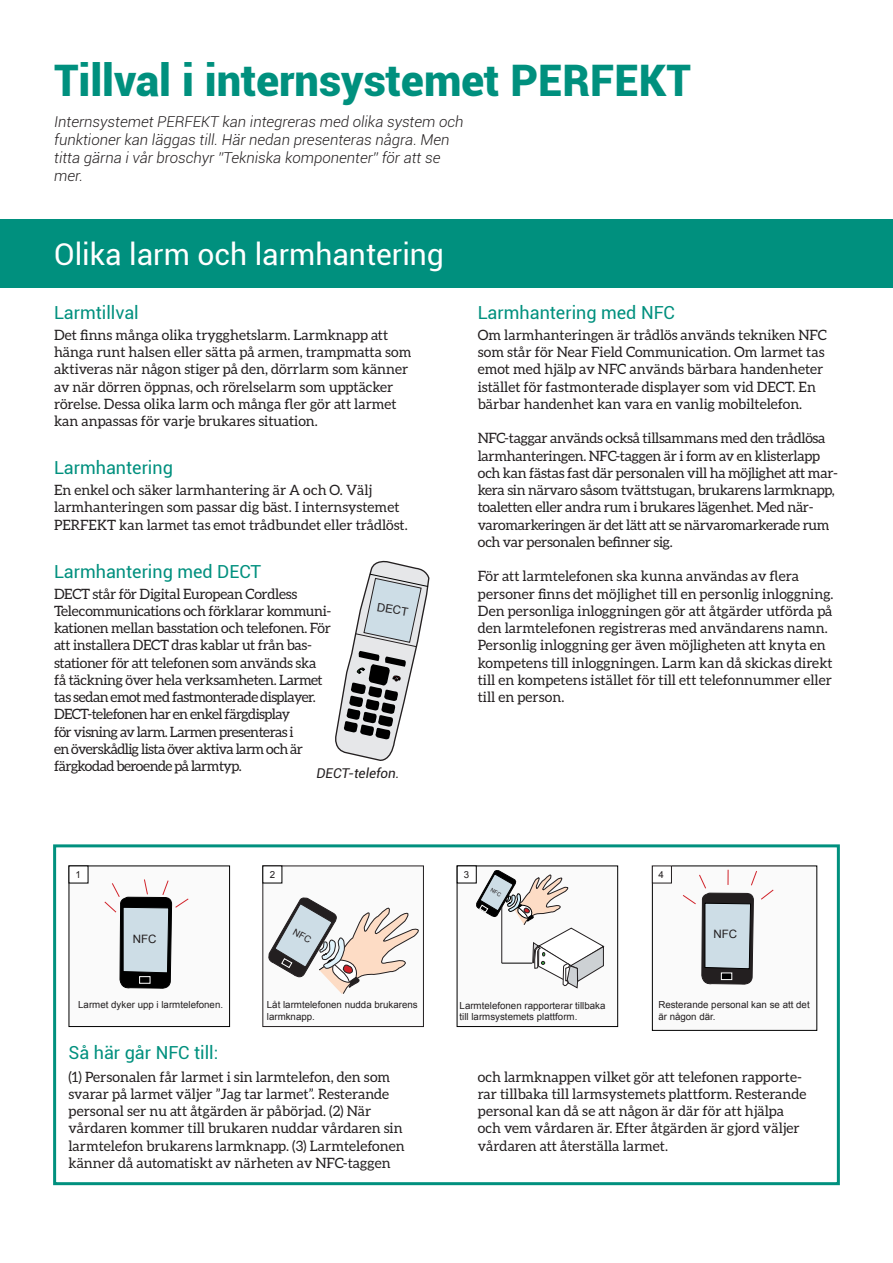
<style>
.page{position:relative;width:893px;height:1263px;background:#fff}
.page>*{position:absolute;margin:0;border:0;box-sizing:border-box;transform-origin:0 0}
._2huvudrubrik{font:900 43.5px "Roboto";color:#00907e}
._5kapitelrubrik{font:30px "Roboto";color:#fff}
._4rubrik{font:18px "Roboto";color:#00907e}
._1ingresser{font:italic 300 15px/18px "Roboto";color:#231f20}
._5brödtext{font:14.25px/17.2px "Aleo";color:#231f20}
._5brödtext-2{font:14.25px/17.2px "Aleo";letter-spacing:-.02em;color:#231f20}
._3bildtext{font:italic 13.5px "Roboto";color:#231f20}
.t1{font:11.55px "Arial";color:#231f20}
.t2{font:9.75px/11.7px "Arial";color:#231f20}
</style>
<div class="page">
<div style="left:53px;top:844px;width:787px;height:341px;border:3px solid #00907e"></div>
<div style="left:263px;top:866px;width:160px;height:160px;background:#fafafa"></div>
<div style="left:262px;top:865px;width:162px;height:162px;border:1px solid #231f20"></div>
<div style="left:68px;top:865px;width:162px;height:162px;background:#fafafa;border:1px solid #000"></div>
<div style="left:652px;top:865px;width:165px;height:166px;background:#fafafa;border:1px solid #000"></div>
<div style="left:457px;top:865px;width:161px;height:162px;background:#fafafa;border:1px solid #000"></div>
<div style="left:68px;top:865px;width:21px;height:18px;background:#fff;border:1px solid #000"></div>
<div style="left:262px;top:865px;width:20px;height:18px;background:#fff;border:1px solid #000"></div>
<div style="left:457px;top:865px;width:20px;height:18px;background:#fff;border:1px solid #000"></div>
<div style="left:652px;top:866px;width:19px;height:17px;background:#fff"></div>
<div style="left:652px;top:865px;width:20px;height:18px;border:1px solid #231f20"></div>
<svg style="left:104px;top:879px;width:85px;height:110px"></svg>
<svg style="left:682px;top:870px;width:92px;height:115px"></svg>
<div style="left:0;top:220px;width:893px;height:68px;background:#00907e"></div>
<hr style="left:892px;top:64px;width:1px;height:68px;background:#00907e">
<svg style="left:335px;top:560px;width:95px;height:201px"></svg>
<svg style="left:268px;top:896px;width:156px;height:99px"></svg>
<svg style="left:475px;top:869px;width:130px;height:120px"></svg>
<p class="_2huvudrubrik" style="left:54px;top:50px;width:638px">Tillval i internsystemet PERFEKT</p>
<p class="_1ingresser" style="left:54px;top:112px;width:411px">Internsystemet PERFEKT kan integreras med olika system och funktioner kan läggas till. Här nedan presenteras några. Men titta gärna i vår broschyr ”Tekniska komponenter” för att se mer.</p>
<p class="_5kapitelrubrik" style="left:54px;top:233px;width:391px">Olika larm och larmhantering</p>
<p class="_4rubrik" style="left:54px;top:300px;width:86px">Larmtillval</p>
<p class="_4rubrik" style="left:478px;top:300px;width:199px">Larmhantering med NFC</p>
<p class="_5brödtext" style="left:54px;top:326px;width:359px">Det finns många olika trygghetslarm. Larmknapp att hänga runt halsen eller sätta på armen, trampmatta som aktiveras när någon stiger på den, dörrlarm som känner av när dörren öppnas, och rörelselarm som upptäcker rörelse. Dessa olika larm och många fler gör att larmet kan anpassas för varje brukares situation.</p>
<p class="_4rubrik" style="left:54px;top:455px;width:120px">Larmhantering</p>
<p class="_5brödtext" style="left:54px;top:481px;width:355px">En enkel och säker larmhantering är A och O. Välj larmhanteringen som passar dig bäst. I internsystemet<br>PERFEKT kan larmet tas emot trådbundet eller trådlöst.</p>
<p class="_4rubrik" style="left:54px;top:559px;width:209px">Larmhantering med DECT</p>
<p class="_5brödtext-2" style="left:54px;top:585px;width:279px">DECT står för Digital European Cordless Telecommunications och förklarar kommuni&shy;kationen mellan basstation och telefonen. För att installera DECT dras kablar ut från bas&shy;stationer för att telefonen som används ska få täckning över hela verksamheten. Larmet tas sedan emot med fastmonterade displayer.<br>DECT-telefonen har en enkel färgdisplay<br>för visning av larm. Larmen presenteras i<br>en överskådlig lista över aktiva larm och är färgkodad beroende på larmtyp.</p>
<p class="t1" style="left:379px;top:599px;width:33px;rotate:10deg">DECT</p>
<p class="_3bildtext" style="left:316px;top:764px;width:85px">DECT-telefon.</p>
<p class="_5brödtext" style="left:478px;top:326px;width:351px">Om larmhanteringen är trådlös används tekniken NFC som står för Near Field Communication. Om larmet tas emot med hjälp av NFC används bärbara handenheter istället för fastmonterade displayer som vid DECT. En bärbar handenhet kan vara en vanlig mobiltelefon.</p>
<p class="_5brödtext-2" style="left:478px;top:429px;width:362px">NFC-taggar används också tillsammans med den trådlösa larmhanteringen. NFC-taggen är i form av en klisterlapp och kan fästas fast där personalen vill ha möjlighet att mar&shy;kera sin närvaro såsom tvättstugan, brukarens larmknapp, toaletten eller andra rum i brukares lägenhet. Med när&shy;varomarkeringen är det lätt att se närvaromarkerade rum och var personalen befinner sig.</p>
<p class="_5brödtext" style="left:478px;top:567px;width:357px">För att larmtelefonen ska kunna användas av flera personer finns det möjlighet till en personlig inloggning.<br>Den personliga inloggningen gör att åtgärder utförda på den larmtelefonen registreras med användarens namn.<br>Personlig inloggning ger även möjligheten att knyta en kompetens till inloggningen. Larm kan då skickas direkt till en kompetens istället för till ett telefonnummer eller till en person.</p>
<p class="t2" style="left:75px;top:869px;width:7px">1</p>
<p class="t2" style="left:270px;top:869px;width:7px">2</p>
<p class="t2" style="left:464px;top:868px;width:7px">3</p>
<p class="t2" style="left:658px;top:868px;width:7px">4</p>
<p class="t1" style="left:133px;top:931px;width:25px">NFC</p>
<p class="t1" style="left:713px;top:926px;width:25px">NFC</p>
<p class="t2" style="left:78px;top:999px;width:146px">Larmet dyker upp i larmtelefonen.</p>
<p class="t2" style="left:267px;top:999px;width:152px">Låt larmtelefonen nudda brukarens larmknapp.</p>
<p class="t2" style="left:460px;top:999px;width:147px">Larmtelefonen rapporterar tillbaka till larmsystemets plattform.</p>
<p class="_4rubrik" style="left:68px;top:1040px;width:151px">Så här går NFC till:</p>
<p class="t2" style="left:658px;top:998px;width:153px">Resterande personal kan se att det är någon där.</p>
<p class="_5brödtext" style="left:68px;top:1068px;width:338px">(1) Personalen får larmet i sin larmtelefon, den som svarar på larmet väljer ”Jag tar larmet”. Resterande personal ser nu att åtgärden är påbörjad. (2) När vårdaren kommer till brukaren nuddar vårdaren sin larmtelefon brukarens larmknapp. (3) Larmtelefonen känner då automatiskt av närheten av NFC-taggen</p>
<p class="_5brödtext" style="left:478px;top:1068px;width:330px">och larmknappen vilket gör att telefonen rapporte&shy;rar tillbaka till larmsystemets plattform. Resterande personal kan då se att någon är där för att hjälpa och vem vårdaren är. Efter åtgärden är gjord väljer vårdaren att återställa larmet.</p>
</div>
